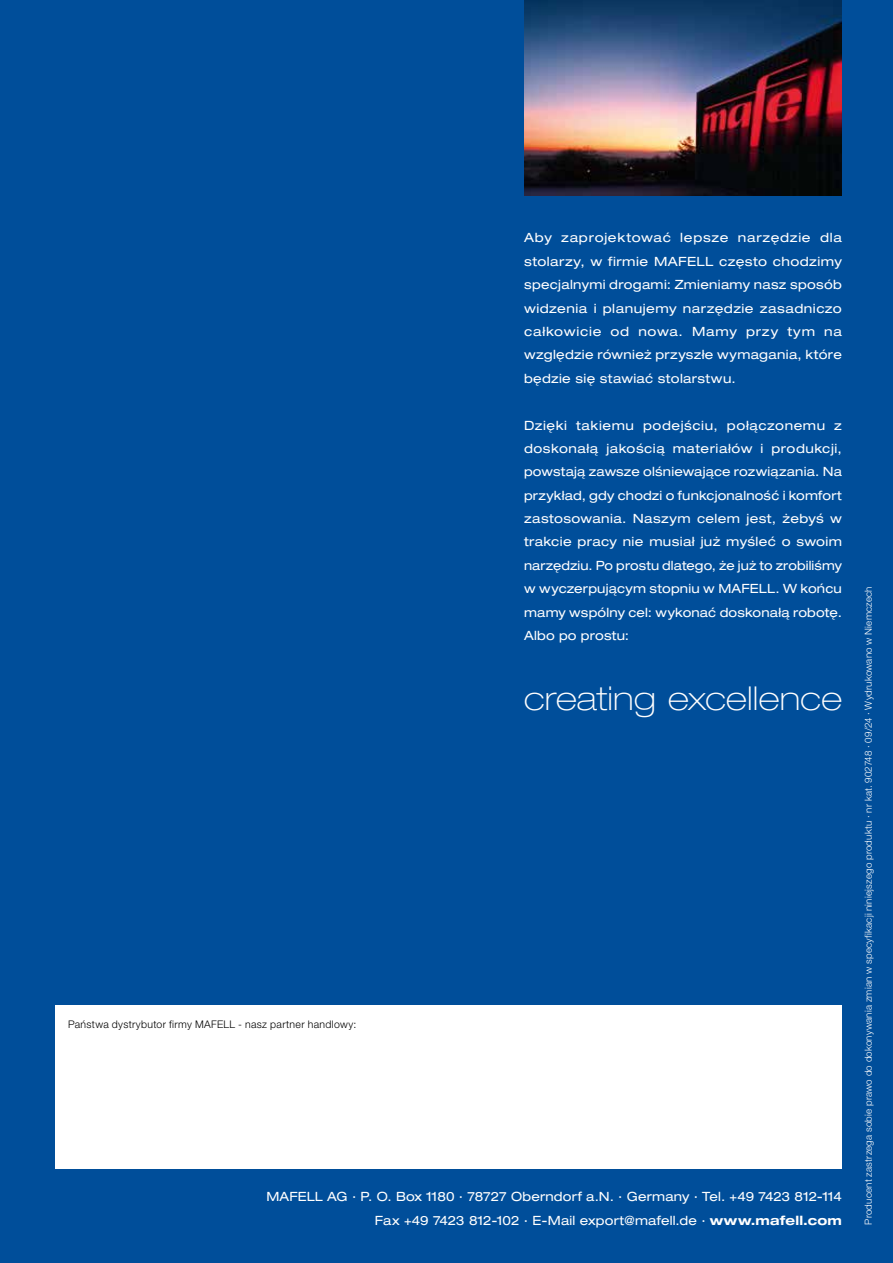
<style>
.page{position:relative;width:893px;height:1263px;background:#004e9a}
.page>*{position:absolute;margin:0;border:0;box-sizing:border-box;transform-origin:0 0}
.t1{font:100 expanded 33px "Helvetica Neue LT Pro";letter-spacing:.005em;color:#fff}
.t2{font:expanded 12.75px/23.4px "Helvetica Neue LT Pro";letter-spacing:.015em;color:#fff;text-align:justify}
.t3{font:300 10.5px "Helvetica Neue LT Pro";letter-spacing:.03em;color:#000}
.t4{font:300 9.75px "Helvetica Neue LT Pro";letter-spacing:.02em;color:#fff}
.s1{font-weight:700}
</style>
<div class="page">
<div style="left:55px;top:1005px;width:787px;height:163px;background:#fff"></div>
<img style="left:524px;top:0;width:318px;height:196px">
<p class="t2" style="left:524px;top:226px;width:319px">Aby zaprojektować lepsze narzędzie dla stolarzy, w firmie MAFELL często chodzimy specjalnymi drogami: Zmieniamy nasz sposób widzenia i planujemy narzędzie zasadniczo całkowicie od nowa. Mamy przy tym na względzie również przyszłe wymagania, które będzie się stawiać stolarstwu.</p>
<p class="t2" style="left:524px;top:413px;width:319px">Dzięki takiemu podejściu, połączonemu z doskonałą jakością materiałów i produkcji, powstają zawsze olśniewające rozwiązania. Na przykład, gdy chodzi o funkcjonalność i komfort zastosowania. Naszym celem jest, żebyś w trakcie pracy nie musiał już myśleć o swoim narzędziu. Po prostu dlatego, że już to zrobiliśmy w wyczerpującym stopniu w MAFELL. W końcu mamy wspólny cel: wykonać doskonałą robotę.<br>Albo po prostu:</p>
<p class="t3" style="left:68px;top:1018px;width:290px">Państwa dystrybutor firmy MAFELL - nasz partner handlowy:</p>
<h1 class="t1" style="left:524px;top:678px;width:319px">creating excellence</h1>
<p class="t2" style="left:266px;top:1185px;width:577px;text-align:right">MAFELL AG · P. O. Box 1180 · 78727 Oberndorf a.N. · Germany · Tel. +49 7423 812-114<br>Fax +49 7423 812-102 · E-Mail export@mafell.de · <span class="s1">www.mafell.com</span></p>
<p class="t4" style="left:862px;top:1225px;width:640px;rotate:-90deg">Producent zastrzega sobie prawo do dokonywania zmian w specyfikacji niniejszego produktu · nr kat. 902748 · 09/24 · Wydrukowano w Niemczech</p>
</div>
